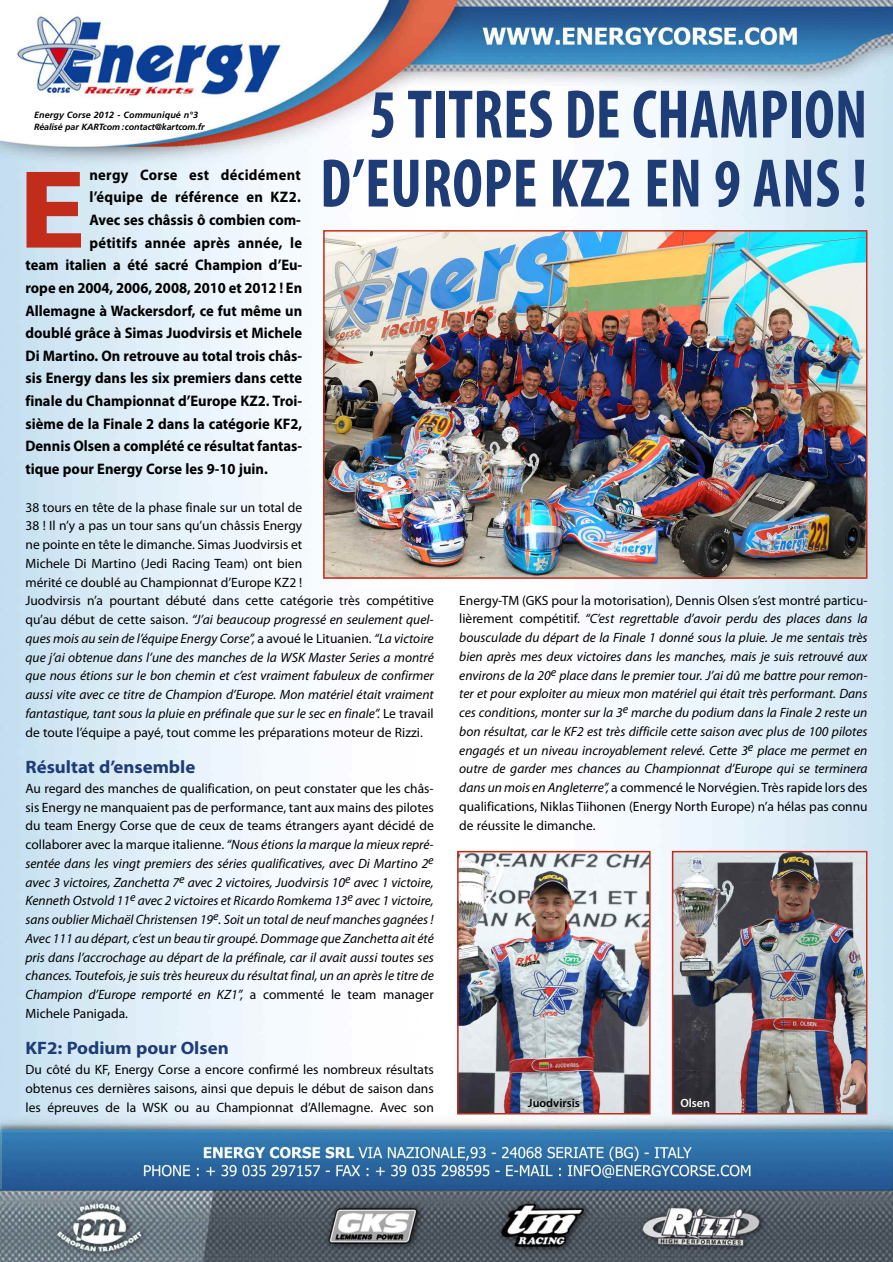
<style>
.page{position:relative;width:893px;height:1262px;background:#fff}
.page>*{position:absolute;margin:0;border:0;box-sizing:border-box;transform-origin:0 0}
.t1{font:900 108.3px "Frutiger";color:#c12c1b}
.t2{font:700 condensed 69.3px/69px "Myriad Pro";letter-spacing:.005em;color:#1e3c76;text-align:right;scale:.91 1}
.t3{font:700 18px "Myriad Pro";color:#1e3c76;scale:1.05 1}
.t4{font:700 15.3px "Myriad Pro";color:#000;scale:.95 1}
.t5{font:700 15.3px "Myriad Pro";letter-spacing:.02em;color:#000;scale:.95 1}
.t6{font:italic 13.5px/18.8px "Myriad Pro";color:#000;text-align:justify}
.t7{font:13.5px/18.8px "Myriad Pro";color:#000}
.t8{font:600 12px "Myriad Pro";color:#000}
.t9{font:600 12px "Myriad Pro";color:#fff}
.t10{font:italic 700 9px/12px "Frutiger";letter-spacing:-.01em;color:#000}
.s1{font-style:italic}
.s2{font-style:normal}
</style>
<div class="page">
<img style="left:0;top:0;width:892px;height:1262px">
<img style="left:460px;top:854px;width:188px;height:257px">
<div style="left:457px;top:851px;width:194px;height:263px;border:2px solid #c12c1b"></div>
<img style="left:675px;top:854px;width:189px;height:257px">
<div style="left:672px;top:851px;width:195px;height:263px;border:2px solid #c12c1b"></div>
<img style="left:326px;top:233px;width:538px;height:343px">
<div style="left:323px;top:230px;width:544px;height:349px;border:2px solid #c12c1b"></div>
<h2 class="t2" style="left:320px;top:86px;width:603px">5 TITRES DE CHAMPION<br>D’EUROPE KZ2 EN 9 ANS !</h2>
<p class="t10" style="left:34px;top:109px;width:172px">Energy Corse 2012 - Communiqué n°3<br>Réalisé par KARTcom : contact@kartcom.fr</p>
<h1 class="t1" style="left:20px;top:166px;width:68px">E</h1>
<p class="t5" style="left:89px;top:169px;width:224px">nergy Corse est décidément</p>
<p class="t5" style="left:89px;top:191px;width:224px">l’équipe de référence en KZ2.</p>
<p class="t4" style="left:89px;top:214px;width:224px">Avec ses châssis ô combien com-</p>
<p class="t4" style="left:89px;top:237px;width:225px">pétitifs année après année, le</p>
<p class="t4" style="left:26px;top:259px;width:293px">team italien a été sacré Champion d’Eu-</p>
<p class="t4" style="left:26px;top:282px;width:293px">rope en 2004, 2006, 2008, 2010 et 2012 ! En</p>
<p class="t4" style="left:26px;top:305px;width:293px">Allemagne à Wackersdorf, ce fut même un</p>
<p class="t4" style="left:26px;top:327px;width:293px">doublé grâce à Simas Juodvirsis et Michele</p>
<p class="t4" style="left:26px;top:350px;width:293px">Di Martino. On retrouve au total trois châs-</p>
<p class="t4" style="left:26px;top:373px;width:293px">sis Energy dans les six premiers dans cette</p>
<p class="t4" style="left:26px;top:395px;width:293px">finale du Championnat d’Europe KZ2. Troi-</p>
<p class="t4" style="left:26px;top:418px;width:293px">sième de la Finale 2 dans la catégorie KF2,</p>
<p class="t4" style="left:26px;top:441px;width:293px">Dennis Olsen a complété ce résultat fantas-</p>
<p class="t4" style="left:26px;top:463px;width:257px">tique pour Energy Corse les 9-10 juin.</p>
<p class="t7" style="left:26px;top:499px;width:410px">38 tours en tête de la phase finale sur un total de<br>38 ! Il n’y a pas un tour sans qu’un châssis Energy<br>ne pointe en tête le dimanche. Simas Juodvirsis et<br>Michele Di Martino (Jedi Racing Team) ont bien<br>mérité ce doublé au Championnat d’Europe KZ2 !<br>Juodvirsis n’a pourtant débuté dans cette catégorie très compétitive qu’au début de cette saison. <span class="s1">“J’ai beaucoup progressé en seulement quel&shy;ques mois au sein de l’équipe Energy Corse”,</span> a avoué le Lituanien. <span class="s1">“La victoire que j’ai obtenue dans l’une des manches de la WSK Master Series a montré que nous étions sur le bon chemin et c’est vraiment fabuleux de confirmer aussi vite avec ce titre de Champion d’Europe. Mon matériel était vraiment fantastique, tant sous la pluie en préfinale que sur le sec en finale”.</span> Le travail de toute l’équipe a payé, tout comme les préparations moteur de Rizzi.</p>
<h3 class="t3" style="left:26px;top:760px;width:163px">Résultat d’ensemble</h3>
<p class="t6" style="left:26px;top:780px;width:410px"><span class="s2">Au regard des manches de qualification, on peut constater que les châs&shy;sis Energy ne manquaient pas de performance, tant aux mains des pilotes du team Energy Corse que de ceux de teams étrangers ayant décidé de collaborer avec la marque italienne.</span> “Nous étions la marque la mieux repré&shy;sentée dans les vingt premiers des séries qualificatives, avec Di Martino 2<sup>e </sup>avec 3 victoires, Zanchetta 7<sup>e</sup> avec 2 victoires, Juodvirsis 10<sup>e</sup> avec 1 victoire, Kenneth Ostvold 11<sup>e</sup> avec 2 victoires et Ricardo Romkema 13<sup>e</sup> avec 1 victoire, sans oublier Michaël Christensen 19<sup>e</sup>. Soit un total de neuf manches gagnées !<br>Avec 111 au départ, c’est un beau tir groupé. Dommage que Zanchetta ait été pris dans l’accrochage au départ de la préfinale, car il avait aussi toutes ses chances. Toutefois, je suis très heureux du résultat final, un an après le titre de Champion d’Europe remporté en KZ1”, <span class="s2">a commenté le team manager Michele Panigada.</span></p>
<h3 class="t3" style="left:26px;top:1041px;width:195px">KF2: Podium pour Olsen</h3>
<p class="t7" style="left:26px;top:1061px;width:410px;text-align:justify">Du côté du KF, Energy Corse a encore confirmé les nombreux résultats obtenus ces dernières saisons, ainsi que depuis le début de saison dans les épreuves de la WSK ou au Championnat d’Allemagne. Avec son</p>
<p class="t6" style="left:459px;top:592px;width:410px"><span class="s2">Energy-TM (GKS pour la motorisation), Dennis Olsen s’est montré particu&shy;lièrement compétitif.</span> “C’est regrettable d’avoir perdu des places dans la bousculade du départ de la Finale 1 donné sous la pluie. Je me sentais très bien après mes deux victoires dans les manches, mais je suis retrouvé aux environs de la 20<sup>e</sup> place dans le premier tour. J’ai dû me battre pour remon&shy;ter et pour exploiter au mieux mon matériel qui était très performant. Dans ces conditions, monter sur la 3<sup>e</sup> marche du podium dans la Finale 2 reste un bon résultat, car le KF2 est très difficile cette saison avec plus de 100 pilotes engagés et un niveau incroyablement relevé. Cette 3<sup>e</sup> place me permet en outre de garder mes chances au Championnat d’Europe qui se terminera dans un mois en Angleterre”, <span class="s2">a commencé le Norvégien. Très rapide lors des qualifications, Niklas Tiihonen (Energy North Europe) n’a hélas pas connu de réussite le dimanche.</span></p>
<p class="t8" style="left:528px;top:1098px;width:53px">Juodvirsis</p>
<p class="t9" style="left:680px;top:1098px;width:31px">Olsen</p>
</div>
